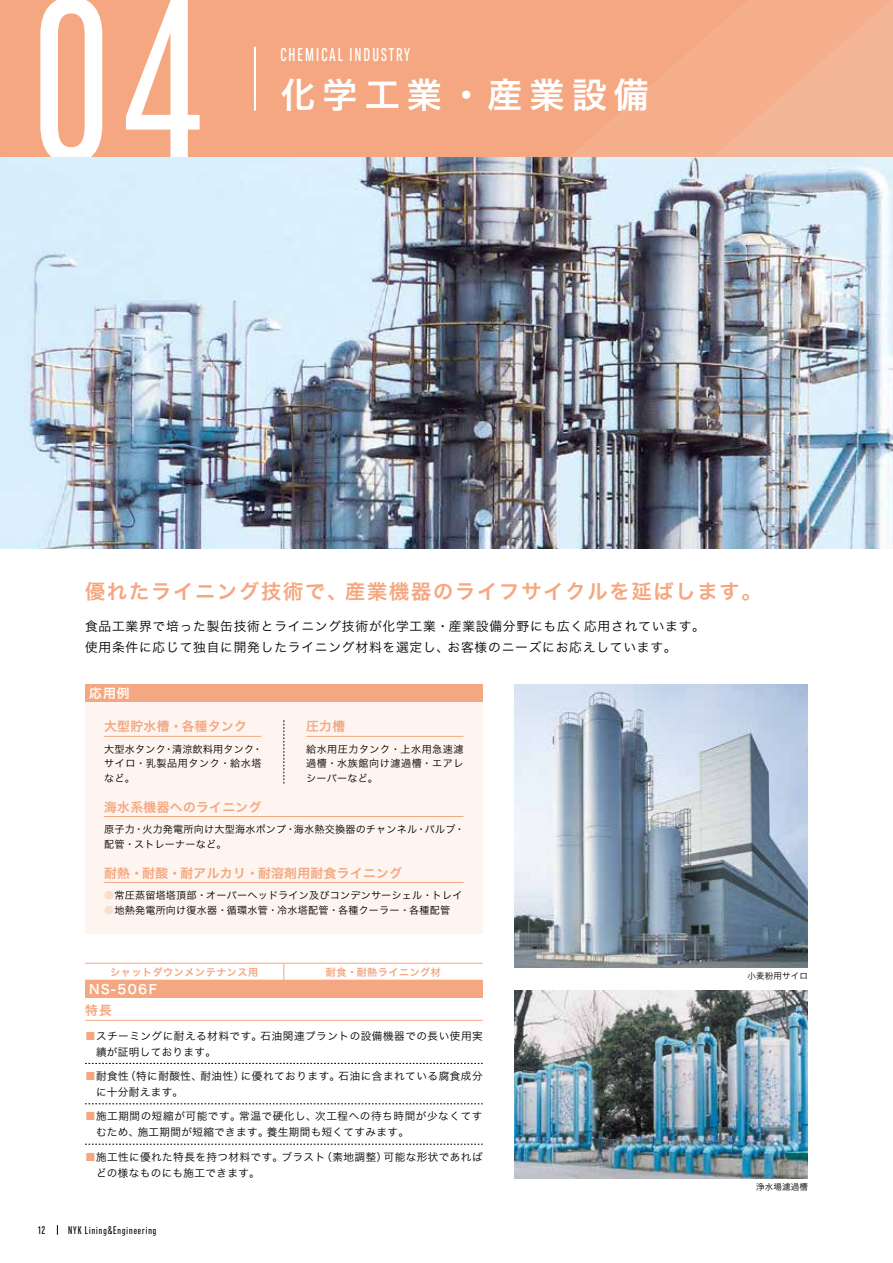
<style>
.page{position:relative;width:893px;height:1263px;background:#fff}
.page>*{position:absolute;margin:0;border:0;box-sizing:border-box;transform-origin:0 0}
.t1{font:300 199.8px "Vibe MO Cm Pro";color:#fff}
.t2{font:35.1px "Hira Kaku Std N W6";letter-spacing:.2em;color:#fff}
.t3{font:20.25px "Hira Kaku Std N W6";letter-spacing:.09em;color:#f4a780}
.t4{font:300 15.9px "Vibe MO Cm Pro";letter-spacing:.13em;color:#fff}
.t5{font:12.75px/21.3px "Hira Kaku Std N W3";letter-spacing:.06em;color:#000}
.t6{font:12.75px "Hira Kaku Std N W6";letter-spacing:.03em;color:#f4a780}
.t7{font:12.75px "Hira Kaku Std N W6";letter-spacing:.09em;color:#fff}
.t8{font:10.65px/15.9px "Hira Kaku Std N W3";letter-spacing:.045em;color:#000}
.t9{font:10.05px/14.9px "Hira Kaku Std N W3";letter-spacing:.02em;color:#000;text-align:justify}
.t10{font:10.05px "Hira Kaku Std N W6";letter-spacing:.05em;color:#f4a780}
.t11{font:300 9.6px "Vibe MO Cm Pro";letter-spacing:.11em;color:#000}
.t12{font:8.55px "Hira Kaku Std N W3";letter-spacing:.02em;color:#000}
.s1{color:#fbdecd}
.s2{color:#f4a780}
</style>
<div class="page">
<div style="left:0;top:0;width:893px;height:157px;background:#f4a780"></div>
<svg style="left:570px;top:31px;width:143px;height:126px;fill:#f5af8b"></svg>
<svg style="left:713px;top:0;width:180px;height:157px"></svg>
<img style="left:0;top:157px;width:893px;height:392px">
<div style="left:85px;top:684px;width:398px;height:249px;background:#fef5f0"></div>
<img style="left:514px;top:684px;width:294px;height:283px">
<img style="left:514px;top:991px;width:294px;height:187px">
<svg style="left:85px;top:1063px;width:398px;height:1px"></svg>
<svg style="left:85px;top:1103px;width:398px;height:1px"></svg>
<svg style="left:85px;top:1144px;width:398px;height:1px"></svg>
<hr style="left:85px;top:1020px;width:398px;height:1px;background:#f4a780">
<div style="left:85px;top:980px;width:398px;height:17px;background:#f4a780"></div>
<hr style="left:85px;top:963px;width:199px;height:1px;background:#f4a780">
<hr style="left:284px;top:963px;width:199px;height:1px;background:#f4a780">
<svg style="left:283px;top:963px;width:1px;height:17px"></svg>
<div style="left:85px;top:684px;width:398px;height:17px;background:#f4a780"></div>
<hr style="left:104px;top:816px;width:359px;height:1px;background:#f4a780">
<hr style="left:104px;top:882px;width:359px;height:1px;background:#f4a780">
<hr style="left:104px;top:736px;width:158px;height:1px;background:#f4a780">
<hr style="left:306px;top:736px;width:157px;height:1px;background:#f4a780">
<svg style="left:284px;top:720px;width:1px;height:63px"></svg>
<hr style="left:254px;top:47px;width:2px;height:64px;background:#fff">
<h1 class="t1" style="left:34px;top:-70px;width:169px">04</h1>
<h3 class="t4" style="left:280px;top:43px;width:131px">CHEMICAL INDUSTRY</h3>
<h2 class="t2" style="left:280px;top:67px;width:370px">化学工業・産業設備</h2>
<h3 class="t3" style="left:85px;top:575px;width:678px">優れたライニング技術で、産業機器のライフサイクルを延ばします。</h3>
<p class="t5" style="left:85px;top:615px;width:621px">食品工業界で培った製缶技術とライニング技術が化学工業・産業設備分野にも広く応用されています。使用条件に応じて独自に開発したライニング材料を選定し、お客様のニーズにお応えしています。</p>
<p class="t7" style="left:89px;top:683px;width:42px">応用例</p>
<p class="t6" style="left:104px;top:717px;width:144px">大型貯水槽・各種タンク</p>
<p class="t9" style="left:104px;top:741px;width:160px">大型水タンク・清涼飲料用タンク・サイロ・乳製品用タンク・給水塔など。</p>
<p class="t6" style="left:306px;top:717px;width:41px">圧力槽</p>
<p class="t9" style="left:306px;top:741px;width:159px">給水用圧力タンク・上水用急速濾過槽・水族館向け濾過槽・エアレシーバーなど。</p>
<p class="t6" style="left:104px;top:797px;width:159px">海水系機器へのライニング</p>
<p class="t9" style="left:104px;top:821px;width:362px">原子力・火力発電所向け大型海水ポンプ・海水熱交換器のチャンネル・バルブ・配管・ストレーナーなど。</p>
<p class="t6" style="left:104px;top:863px;width:299px">耐熱・耐酸・耐アルカリ・耐溶剤用耐食ライニング</p>
<p class="t9" style="left:104px;top:887px;width:360px"><span class="s1">●</span>常圧蒸留塔塔頂部・オーバーヘッドライン及びコンデンサーシェル・トレイ</p>
<p class="t9" style="left:104px;top:902px;width:347px"><span class="s1">●</span>地熱発電所向け復水器・循環水管・冷水塔配管・各種クーラー・各種配管</p>
<p class="t10" style="left:110px;top:964px;width:149px">シャットダウンメンテナンス用</p>
<p class="t10" style="left:326px;top:964px;width:117px">耐食・耐熱ライニング材</p>
<p class="t7" style="left:89px;top:979px;width:69px">NS-506F</p>
<p class="t6" style="left:85px;top:1000px;width:28px">特長</p>
<p class="t8" style="left:96px;top:1027px;width:388px;text-indent:-11px"><span class="s2">■</span>スチーミングに耐える材料です。石油関連プラントの設備機器での長い使用実績が証明しております。</p>
<p class="t8" style="left:96px;top:1068px;width:388px;text-indent:-11px"><span class="s2">■</span>耐食性（特に耐酸性、耐油性）に優れております。石油に含まれている腐食成分に十分耐えます。</p>
<p class="t8" style="left:96px;top:1108px;width:388px;text-indent:-11px"><span class="s2">■</span>施工期間の短縮が可能です。常温で硬化し、次工程への待ち時間が少なくてすむため、施工期間が短縮できます。養生期間も短くてすみます。</p>
<p class="t8" style="left:96px;top:1149px;width:388px;text-indent:-11px"><span class="s2">■</span>施工性に優れた特長を持つ材料です。ブラスト（素地調整）可能な形状であればどの様なものにも施工できます。</p>
<p class="t11" style="left:38px;top:1222px;width:9px">12</p>
<p class="t11" style="left:68px;top:1223px;width:90px">NYK Lining&amp;Engineering</p>
<p class="t12" style="left:747px;top:969px;width:62px">小麦粉用サイロ</p>
<p class="t12" style="left:756px;top:1180px;width:53px">浄水場濾過槽</p>
</div>
